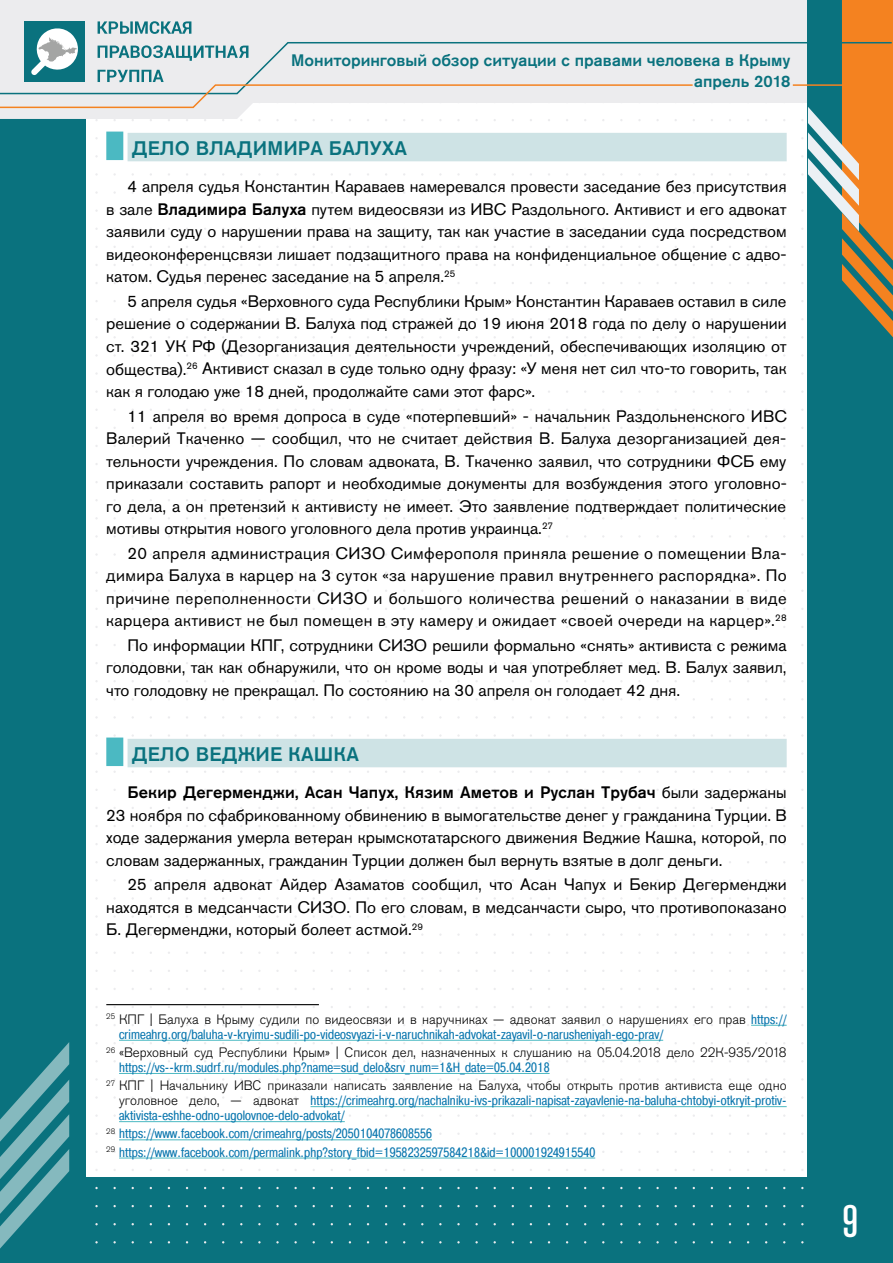
<style>
.page{position:relative;width:893px;height:1263px;background:#fff}
.page>*{position:absolute;margin:0;border:0;box-sizing:border-box;transform-origin:0 0}
.t1{font:500 condensed 45px "Akzidenz Grotesk Pro";color:#fff}
.t2{font:500 19.5px "Akzidenz Grotesk Pro";letter-spacing:.01em;color:#0a727e}
.t3{font:16.5px/22.5px "Akzidenz Grotesk Pro";color:#000;text-align:justify}
.t4{font:500 16.5px/20.7px "Akzidenz Grotesk Pro";color:#0a727e;text-align:right}
.t5{font:13.5px/15px "Pragmatica Cond C";letter-spacing:.01em;color:#0976ae}
.t6{font:300 13.5px "Akzidenz Grotesk Pro";color:#000}
.s1{font-weight:500}
.s2{font-family:"Pragmatica Cond C";font-weight:400;color:#0976ae}
.s3{font-family:"Akzidenz Grotesk Pro";font-weight:300;color:#000}
</style>
<div class="page">
<div style="left:0;top:1178px;width:893px;height:85px;background:#0a727e"></div>
<div style="left:0;top:0;width:85px;height:1263px;background:#0a727e"></div>
<svg style="left:0;top:0;width:837px;height:119px;fill:#ececee"></svg>
<div style="left:808px;top:1px;width:85px;height:1262px;background:#0a727e"></div>
<svg style="left:837px;top:0;width:56px;height:338px"></svg>
<svg style="left:801px;top:101px;width:58px;height:130px"></svg>
<svg style="left:0;top:1042px;width:69px;height:206px"></svg>
<div style="left:24px;top:21px;width:61px;height:61px;background:#0a727e"></div>
<svg style="left:38px;top:28px;width:39px;height:13px"></svg>
<svg style="left:98px;top:21px;width:20px;height:13px"></svg>
<svg style="left:120px;top:21px;width:13px;height:13px"></svg>
<svg style="left:135px;top:21px;width:24px;height:13px"></svg>
<svg style="left:161px;top:21px;width:10px;height:13px"></svg>
<svg style="left:171px;top:21px;width:20px;height:13px"></svg>
<svg style="left:0;top:41px;width:893px;height:54px;background:#cdd4d0"></svg>
<svg style="left:0;top:83px;width:694px;height:26px"></svg>
<hr style="left:793px;top:84px;width:100px;height:2px;background:#f48220">
<div style="left:128px;top:133px;width:659px;height:28px;background:#cee3e5"></div>
<div style="left:106px;top:132px;width:17px;height:28px;background:#4bb9c2"></div>
<div style="left:128px;top:739px;width:659px;height:28px;background:#cee3e5"></div>
<div style="left:106px;top:737px;width:17px;height:29px;background:#4bb9c2"></div>
<hr style="left:106px;top:1004px;width:213px;height:1px;background:#000">
<hr style="left:751px;top:1025px;width:36px;height:1px;background:#4bb9c2">
<hr style="left:119px;top:1040px;width:544px;height:1px;background:#4bb9c2">
<hr style="left:119px;top:1073px;width:431px;height:1px;background:#4bb9c2">
<hr style="left:310px;top:1106px;width:477px;height:1px;background:#4bb9c2">
<hr style="left:119px;top:1121px;width:226px;height:1px;background:#4bb9c2">
<hr style="left:119px;top:1139px;width:313px;height:1px;background:#4bb9c2">
<hr style="left:119px;top:1158px;width:476px;height:1px;background:#4bb9c2">
<p class="t4" style="left:291px;top:49px;width:501px">Мониторинговый обзор ситуации с правами человека в Крыму апрель 2018</p>
<p class="t2" style="left:132px;top:135px;width:277px">ДЕЛО ВЛАДИМИРА БАЛУХА</p>
<p class="t3" style="left:106px;top:175px;width:682px;text-indent:21px">4 апреля судья Константин Караваев намеревался провести заседание без присутствия в зале <span class="s1">Владимира Балуха</span> путем видеосвязи из ИВС Раздольного. Активист и его адвокат заявили суду о нарушении права на защиту, так как участие в заседании суда посредством видеоконференцсвязи лишает подзащитного права на конфиденциальное общение с адво&shy;катом. Судья перенес заседание на 5 апреля.<sup>25</sup></p>
<p class="t3" style="left:106px;top:290px;width:682px;text-indent:21px">5 апреля судья «Верховного суда Республики Крым» Константин Караваев оставил в силе решение о содержании В. Балуха под стражей до 19 июня 2018 года по делу о нарушении ст. 321 УК РФ (Дезорганизация деятельности учреждений, обеспечивающих изоляцию от общества).<sup>26</sup> Активист сказал в суде только одну фразу: «У меня нет сил что-то говорить, так как я голодаю уже 18 дней, продолжайте сами этот фарс».</p>
<p class="t3" style="left:106px;top:404px;width:682px;text-indent:21px">11 апреля во время допроса в суде «потерпевший» - начальник Раздольненского ИВС Валерий Ткаченко — сообщил, что не считает действия В. Балуха дезорганизацией дея&shy;тельности учреждения. По словам адвоката, В. Ткаченко заявил, что сотрудники ФСБ ему приказали составить рапорт и необходимые документы для возбуждения этого уголовно&shy;го дела, а он претензий к активисту не имеет. Это заявление подтверждает политические мотивы открытия нового уголовного дела против украинца.<sup>27</sup></p>
<p class="t3" style="left:106px;top:542px;width:682px;text-indent:21px">20 апреля администрация СИЗО Симферополя приняла решение о помещении Вла&shy;димира Балуха в карцер на 3 суток «за нарушение правил внутреннего распорядка». По причине переполненности СИЗО и большого количества решений о наказании в виде карцера активист не был помещен в эту камеру и ожидает «своей очереди на карцер».<sup>28</sup></p>
<p class="t3" style="left:106px;top:634px;width:682px;text-indent:21px">По информации КПГ, сотрудники СИЗО решили формально «снять» активиста с режима голодовки, так как обнаружили, что он кроме воды и чая употребляет мед. В. Балух заявил, что голодовку не прекращал. По состоянию на 30 апреля он голодает 42 дня.</p>
<p class="t2" style="left:132px;top:741px;width:229px">ДЕЛО ВЕДЖИЕ КАШКА</p>
<p class="t3" style="left:106px;top:781px;width:682px;text-indent:21px"><span class="s1">Бекир Дегерменджи, Асан Чапух, Кязим Аметов и Руслан Трубач</span> были задержаны 23 ноября по сфабрикованному обвинению в вымогательстве денег у гражданина Турции. В ходе задержания умерла ветеран крымскотатарского движения Веджие Кашка, которой, по словам задержанных, гражданин Турции должен был вернуть взятые в долг деньги.</p>
<p class="t3" style="left:106px;top:873px;width:682px;text-indent:21px">25 апреля адвокат Айдер Азаматов сообщил, что Асан Чапух и Бекир Дегерменджи находятся в медсанчасти СИЗО. По его словам, в медсанчасти сыро, что противопоказано Б. Дегерменджи, который болеет астмой.<sup>29</sup></p>
<p class="t6" style="left:106px;top:1010px;width:682px"><sup>25</sup> КПГ | Балуха в Крыму судили по видеосвязи и в наручниках — адвокат заявил о нарушениях его прав <span class="s2">https://</span></p>
<p class="t5" style="left:119px;top:1027px;width:546px">crimeahrg.org/baluha-v-kryimu-sudili-po-videosvyazi-i-v-naruchnikah-advokat-zayavil-o-narusheniyah-ego-prav/</p>
<p class="t6" style="left:106px;top:1043px;width:682px"><sup>26</sup> «Верховный суд Республики Крым» | Список дел, назначенных к слушанию на 05.04.2018 дело 22К-935/2018</p>
<p class="t5" style="left:119px;top:1060px;width:432px">https://vs--krm.sudrf.ru/modules.php?name=sud_delo&amp;srv_num=1&amp;H_date=05.04.2018</p>
<p class="t6" style="left:106px;top:1077px;width:682px"><sup>27</sup> КПГ | Начальнику ИВС приказали написать заявление на Балуха, чтобы открыть против активиста еще одно</p>
<p class="t5" style="left:119px;top:1093px;width:669px"><span class="s3">уголовное дело, — адвокат</span> https://crimeahrg.org/nachalniku-ivs-prikazali-napisat-zayavlenie-na-baluha-chtobyi-otkryit-protiv&shy;aktivista-eshhe-odno-ugolovnoe-delo-advokat/</p>
<p class="t5" style="left:106px;top:1125px;width:490px;line-height:18.1px"><sup>28</sup> https://www.facebook.com/crimeahrg/posts/2050104078608556<br><sup>29</sup> https://www.facebook.com/permalink.php?story_fbid=1958232597584218&amp;id=100001924915540</p>
<h1 class="t1" style="left:842px;top:1192px;width:17px">9</h1>
</div>
